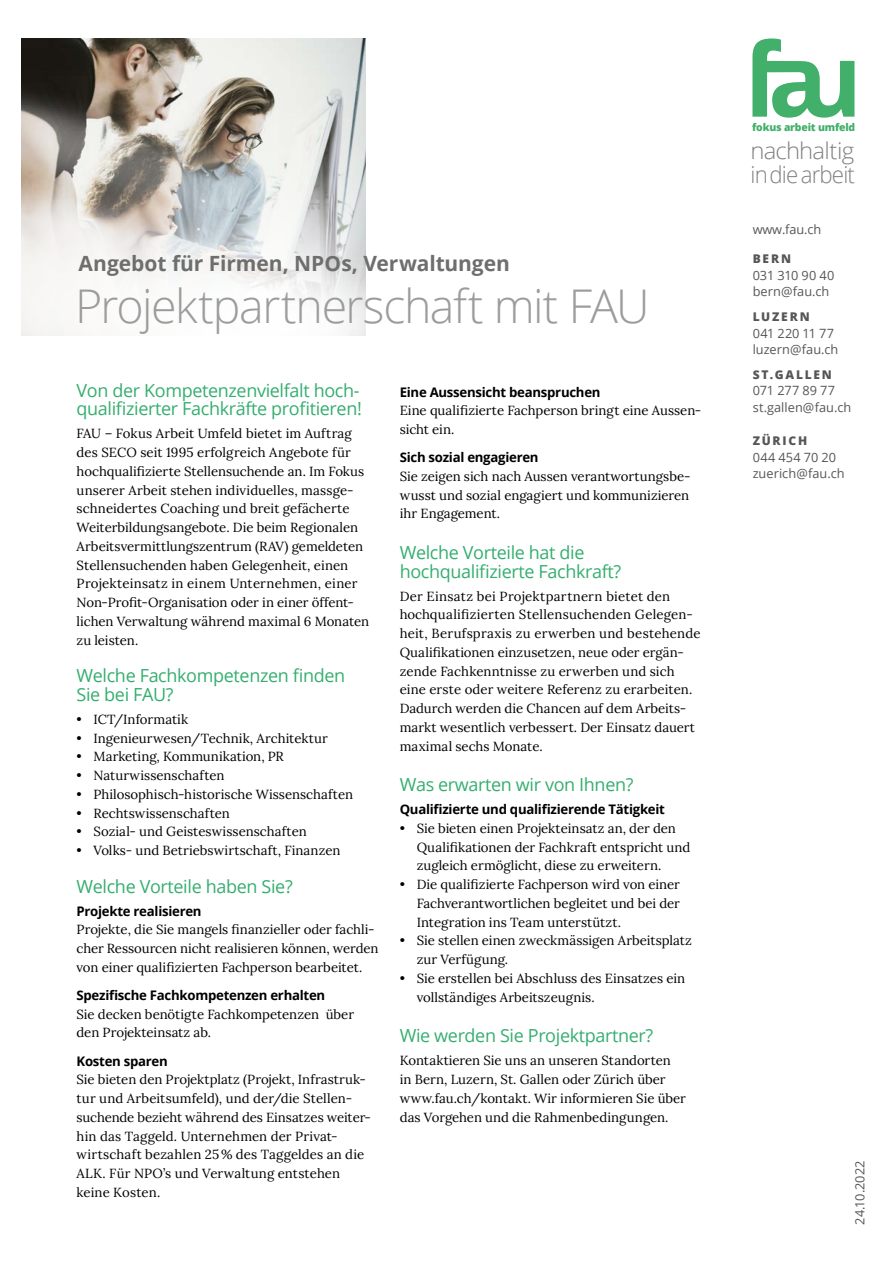
<style>
.page{position:relative;width:893px;height:1263px;background:#fff}
.page>*{position:absolute;margin:0;border:0;box-sizing:border-box;transform-origin:0 0}
._2_titel{font:300 46.5px "Open Sans";letter-spacing:-.03em;color:#9c9c9d}
.t1{font:300 23.25px "Open Sans";letter-spacing:-.035em;color:#7f7f7f;scale:.96 1}
.t2{font:300 22.95px "Open Sans";letter-spacing:-.035em;color:#7f7f7f;scale:1.04 1}
._1_übertitel{font:700 21px "Open Sans";letter-spacing:-.005em;color:#6e6e6e}
._3_zt_gross{font:18px/18.8px "Open Sans";letter-spacing:-.02em;color:#35ae6f}
._4_Grundtext_serif{font:13.2px/18.8px "Lora";color:#000}
._4_Grundtext_serif_a{font:13.2px/18.8px "Lora";color:#000}
._3_zt_oAbstand{font:700 13.2px "Open Sans";letter-spacing:-.02em;color:#000}
._6_Adresse{font:12.75px/16.5px "Open Sans";letter-spacing:.005em;color:#565655}
.t3{font:800 12px "Open Sans";letter-spacing:.155em;color:#565655}
.t4{font:800 10.5px "Open Sans";letter-spacing:-.02em;color:#42b06b}
</style>
<div class="page">
<img style="left:21px;top:38px;width:345px;height:32px">
<img style="left:21px;top:70px;width:345px;height:266px">
<svg style="left:752px;top:38px;width:102px;height:80px"></svg>
<p class="_1_übertitel" style="left:79px;top:249px;width:433px">Angebot für Firmen, NPOs, Verwaltungen</p>
<p class="_2_titel" style="left:75px;top:275px;width:576px">Projektpartnerschaft mit FAU</p>
<p class="_3_zt_gross" style="left:77px;top:380px;width:287px">Von der Kompetenzenvielfalt hoch&shy;qualifizierter Fachkräfte profitieren!</p>
<p class="_4_Grundtext_serif" style="left:77px;top:423px;width:294px">FAU – Fokus Arbeit Umfeld bietet im Auftrag des SECO seit 1995 erfolgreich Angebote für hochqualifizierte Stellensuchende an. Im Fokus unserer Arbeit stehen individuelles, massge&shy;schneidertes Coaching und breit gefächerte Weiterbildungsangebote. Die beim Regionalen Arbeitsvermittlungszentrum (RAV) gemeldeten Stellensuchenden haben Gelegenheit, einen Projekteinsatz in einem Unternehmen, einer Non-Profit-Organisation oder in einer öffent&shy;lichen Verwaltung während maximal 6 Monaten zu leisten.</p>
<p class="_3_zt_gross" style="left:77px;top:666px;width:270px">Welche Fachkompetenzen finden<br>Sie bei FAU?</p>
<p class="_4_Grundtext_serif_a" style="left:77px;top:709px;width:113px">• ICT/Informatik</p>
<p class="_4_Grundtext_serif_a" style="left:77px;top:728px;width:253px">• Ingenieurwesen/Technik, Architektur</p>
<p class="_4_Grundtext_serif_a" style="left:77px;top:746px;width:209px">• Marketing, Kommunikation, PR</p>
<p class="_4_Grundtext_serif_a" style="left:77px;top:765px;width:150px">• Naturwissenschaften</p>
<p class="_4_Grundtext_serif_a" style="left:77px;top:784px;width:278px">• Philosophisch-historische Wissenschaften</p>
<p class="_4_Grundtext_serif_a" style="left:77px;top:803px;width:155px">• Rechtswissenschaften</p>
<p class="_4_Grundtext_serif_a" style="left:77px;top:821px;width:232px">• Sozial- und Geisteswissenschaften</p>
<p class="_4_Grundtext_serif_a" style="left:77px;top:840px;width:265px">• Volks- und Betriebswirtschaft, Finanzen</p>
<p class="_3_zt_gross" style="left:77px;top:876px;width:218px">Welche Vorteile haben Sie?</p>
<p class="_3_zt_oAbstand" style="left:77px;top:901px;width:127px">Projekte realisieren</p>
<p class="_4_Grundtext_serif" style="left:77px;top:919px;width:303px">Projekte, die Sie mangels finanzieller oder fachli&shy;cher Ressourcen nicht realisieren können, werden von einer qualifizierten Fachperson bearbeitet.</p>
<p class="_3_zt_oAbstand" style="left:77px;top:986px;width:250px">Spezifische Fachkompetenzen erhalten</p>
<p class="_4_Grundtext_serif" style="left:77px;top:1004px;width:279px">Sie decken benötigte Fachkompetenzen über den Projekteinsatz ab.</p>
<p class="_3_zt_oAbstand" style="left:77px;top:1051px;width:93px">Kosten sparen</p>
<p class="_4_Grundtext_serif" style="left:77px;top:1069px;width:296px">Sie bieten den Projektplatz (Projekt, Infrastruk&shy;tur und Arbeitsumfeld), und der/die Stellen&shy;suchende bezieht während des Einsatzes weiter&shy;hin das Taggeld. Unternehmen der Privat&shy;wirtschaft bezahlen 25% des Taggeldes an die ALK. Für NPO’s und Verwaltung entstehen keine Kosten.</p>
<p class="_3_zt_oAbstand" style="left:400px;top:382px;width:202px">Eine Aussensicht beanspruchen</p>
<p class="_4_Grundtext_serif" style="left:400px;top:400px;width:303px">Eine qualifizierte Fachperson bringt eine Aussen&shy;sicht ein.</p>
<p class="_3_zt_oAbstand" style="left:400px;top:448px;width:140px">Sich sozial engagieren</p>
<p class="_4_Grundtext_serif" style="left:400px;top:466px;width:292px;text-align:justify">Sie zeigen sich nach Aussen verantwortungsbe&shy;wusst und sozial engagiert und kommunizieren ihr Engagement.</p>
<p class="_3_zt_gross" style="left:400px;top:543px;width:223px">Welche Vorteile hat die hochqualifizierte Fachkraft?</p>
<p class="_4_Grundtext_serif" style="left:400px;top:586px;width:302px">Der Einsatz bei Projektpartnern bietet den hochqualifizierten Stellensuchenden Gelegen&shy;heit, Berufspraxis zu erwerben und bestehende Qualifikationen einzusetzen, neue oder ergän&shy;zende Fachkenntnisse zu erwerben und sich eine erste oder weitere Referenz zu erarbeiten.<br>Dadurch werden die Chancen auf dem Arbeits&shy;markt wesentlich verbessert. Der Einsatz dauert maximal sechs Monate.</p>
<p class="_3_zt_gross" style="left:400px;top:775px;width:235px">Was erwarten wir von Ihnen?</p>
<p class="_3_zt_oAbstand" style="left:400px;top:800px;width:267px">Qualifizierte und qualifizierende Tätigkeit</p>
<p class="_4_Grundtext_serif_a" style="left:417px;top:818px;width:275px;text-indent:-17px">• Sie bieten einen Projekteinsatz an, der den<br>Qualifikationen der Fachkraft entspricht und zugleich ermöglicht, diese zu erweitern.</p>
<p class="_4_Grundtext_serif_a" style="left:417px;top:874px;width:265px;text-align:justify;text-indent:-17px">• Die qualifizierte Fachperson wird von einer Fachverantwortlichen begleitet und bei der Integration ins Team unterstützt.</p>
<p class="_4_Grundtext_serif_a" style="left:417px;top:930px;width:277px;text-indent:-17px">• Sie stellen einen zweckmässigen Arbeitsplatz zur Verfügung.</p>
<p class="_4_Grundtext_serif_a" style="left:417px;top:968px;width:270px;text-indent:-17px">• Sie erstellen bei Abschluss des Einsatzes ein vollständiges Arbeitszeugnis.</p>
<p class="_3_zt_gross" style="left:400px;top:1026px;width:255px">Wie werden Sie Projektpartner?</p>
<p class="_4_Grundtext_serif" style="left:400px;top:1050px;width:288px">Kontaktieren Sie uns an unseren Standorten in Bern, Luzern, St. Gallen oder Zürich über www.fau.ch/kontakt. Wir informieren Sie über das Vorgehen und die Rahmenbedingungen.</p>
<p class="t4" style="left:752px;top:119px;width:105px">fokus arbeit umfeld</p>
<p class="t2" style="left:750px;top:135px;width:101px">nachhaltig</p>
<p class="t1" style="left:750px;top:159px;width:110px">indiearbeit</p>
<p class="_6_Adresse" style="left:753px;top:221px;width:70px">www.fau.ch</p>
<p class="t3" style="left:753px;top:250px;width:40px">BERN</p>
<p class="_6_Adresse" style="left:753px;top:267px;width:83px">031 310 90 40 bern@fau.ch</p>
<p class="t3" style="left:753px;top:308px;width:59px">LUZERN</p>
<p class="_6_Adresse" style="left:753px;top:324px;width:87px">041 220 11 77 luzern@fau.ch</p>
<p class="t3" style="left:753px;top:365px;width:81px">ST.GALLEN</p>
<p class="_6_Adresse" style="left:753px;top:382px;width:100px">071 277 89 77 st.gallen@fau.ch</p>
<p class="t3" style="left:753px;top:432px;width:56px">ZÜRICH</p>
<p class="_6_Adresse" style="left:753px;top:448px;width:94px">044 454 70 20 zuerich@fau.ch</p>
<p class="_6_Adresse" style="left:851px;top:1225px;width:66px;rotate:-90deg">24.10.2022</p>
</div>
